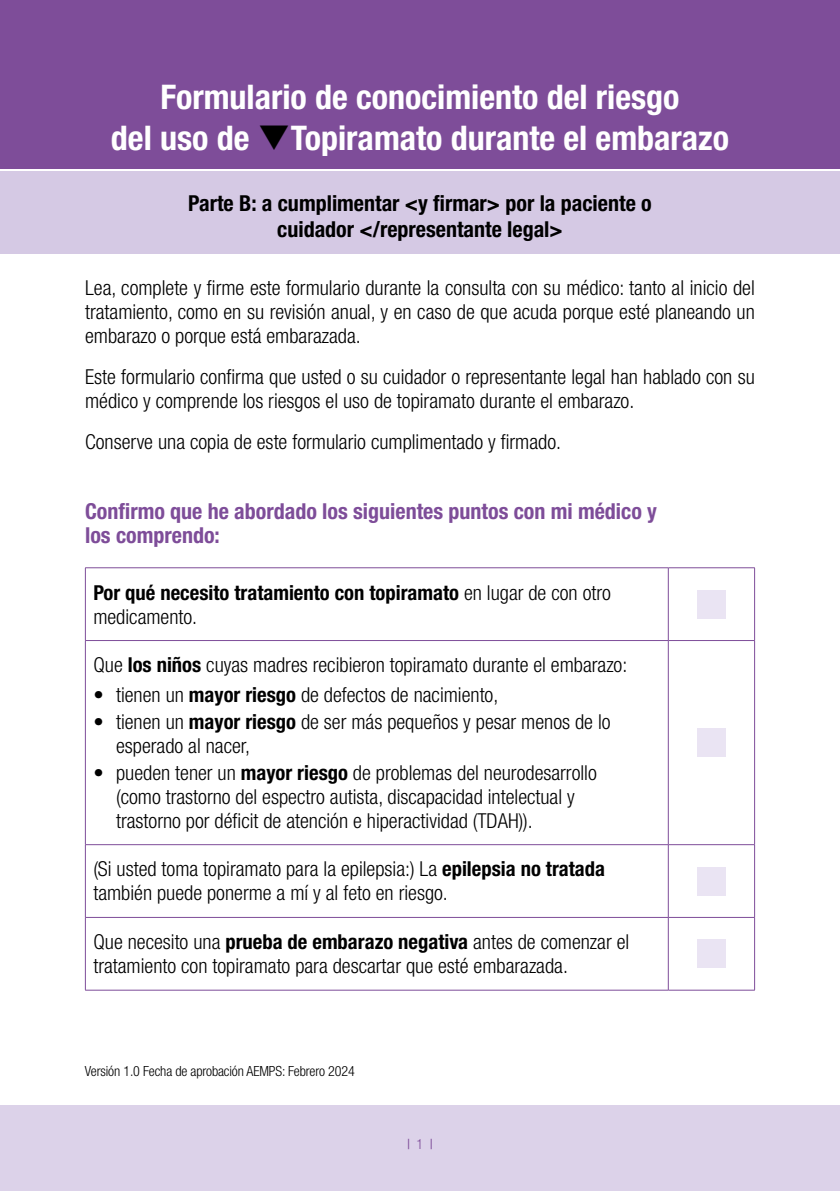
<style>
.page{position:relative;width:840px;height:1191px;background:#fff}
.page>*{position:absolute;margin:0;border:0;box-sizing:border-box;transform-origin:0 0}
.t1{font:700 condensed 34px/40.8px "Helvetica Neue LT Std";color:#fff;text-align:center}
.t2{font:700 condensed 22px/26.4px "Helvetica Neue LT Std";color:#000;text-align:center}
.t3{font:700 condensed 22px/24px "Helvetica Neue LT Std";color:#7e4d99}
.t4{font:300 condensed 20.6px/24px "Helvetica Neue LT Std";color:#000}
.t5{font:700 condensed 20.6px/24px "Helvetica Neue LT Std";color:#000}
.t6{font:300 condensed 14px "Helvetica Neue LT Std";letter-spacing:-.01em;color:#000}
.t7{font:condensed 14px "Helvetica Neue LT Std";color:#7e4d99}
.s1{color:#000}
.s2{font-weight:300}
.s3{font-weight:700}
</style>
<div class="page">
<div style="left:0;top:0;width:839px;height:168px;background:#7e4d99"></div>
<div style="left:0;top:172px;width:839px;height:82px;background:#d5c9e4"></div>
<hr style="left:85px;top:567px;width:583px;height:1px;background:#7e4d99">
<hr style="left:85px;top:568px;width:1px;height:72px;background:#7e4d99">
<hr style="left:668px;top:567px;width:86px;height:1px;background:#7e4d99">
<hr style="left:667px;top:568px;width:1px;height:72px;background:#7e4d99">
<hr style="left:753px;top:568px;width:1px;height:72px;background:#7e4d99">
<hr style="left:85px;top:640px;width:583px;height:1px;background:#7e4d99">
<hr style="left:85px;top:641px;width:1px;height:203px;background:#7e4d99">
<hr style="left:668px;top:640px;width:86px;height:1px;background:#7e4d99">
<hr style="left:667px;top:641px;width:1px;height:203px;background:#7e4d99">
<hr style="left:753px;top:641px;width:1px;height:203px;background:#7e4d99">
<hr style="left:85px;top:844px;width:583px;height:1px;background:#7e4d99">
<hr style="left:85px;top:845px;width:1px;height:72px;background:#7e4d99">
<hr style="left:668px;top:844px;width:86px;height:1px;background:#7e4d99">
<hr style="left:667px;top:845px;width:1px;height:72px;background:#7e4d99">
<hr style="left:753px;top:845px;width:1px;height:72px;background:#7e4d99">
<hr style="left:85px;top:917px;width:583px;height:1px;background:#7e4d99">
<hr style="left:85px;top:917px;width:1px;height:73px;background:#7e4d99">
<hr style="left:668px;top:917px;width:86px;height:1px;background:#7e4d99">
<hr style="left:667px;top:917px;width:1px;height:73px;background:#7e4d99">
<hr style="left:753px;top:917px;width:1px;height:73px;background:#7e4d99">
<hr style="left:85px;top:989px;width:583px;height:1px;background:#7e4d99">
<hr style="left:668px;top:989px;width:86px;height:1px;background:#7e4d99">
<div style="left:696px;top:590px;width:29px;height:28px;background:#eae4f3"></div>
<div style="left:696px;top:728px;width:29px;height:29px;background:#eae4f3"></div>
<div style="left:696px;top:867px;width:29px;height:28px;background:#eae4f3"></div>
<div style="left:696px;top:939px;width:29px;height:29px;background:#eae4f3"></div>
<div style="left:0;top:1106px;width:839px;height:85px;background:#dcd2e9"></div>
<h1 class="t1" style="left:111px;top:76px;width:619px">Formulario de conocimiento del riesgo<br>del uso de <span class="s1">❑</span>Topiramato durante el embarazo</h1>
<p class="t2" style="left:188px;top:189px;width:464px">Parte B: a cumplimentar &lt;y firmar&gt; por la paciente o cuidador &lt;/representante legal&gt;</p>
<p class="t4" style="left:85px;top:276px;width:671px;text-align:justify">Lea, complete y firme este formulario durante la consulta con su médico: tanto al inicio del tratamiento, como en su revisión anual, y en caso de que acuda porque esté planeando un embarazo o porque está embarazada.</p>
<p class="t4" style="left:85px;top:365px;width:670px">Este formulario confirma que usted o su cuidador o representante legal han hablado con su médico y comprende los riesgos el uso de topiramato durante el embarazo.</p>
<p class="t4" style="left:85px;top:430px;width:477px">Conserve una copia de este formulario cumplimentado y firmado.</p>
<p class="t3" style="left:85px;top:498px;width:573px">Confirmo que he abordado los siguientes puntos con mi médico y los comprendo:</p>
<p class="t5" style="left:93px;top:580px;width:518px">Por qué necesito tratamiento con topiramato <span class="s2">en lugar de con otro medicamento.</span></p>
<p class="t4" style="left:93px;top:653px;width:535px">Que <span class="s3">los niños</span> cuyas madres recibieron topiramato durante el embarazo:</p>
<p class="t4" style="left:93px;top:682px;width:406px">• tienen un <span class="s3">mayor riesgo</span> de defectos de nacimiento,</p>
<p class="t4" style="left:116px;top:709px;width:495px;text-indent:-23px">• tienen un <span class="s3">mayor riesgo</span> de ser más pequeños y pesar menos de lo esperado al nacer,</p>
<p class="t4" style="left:116px;top:760px;width:482px;text-indent:-23px">• pueden tener un <span class="s3">mayor riesgo</span> de problemas del neurodesarrollo (como trastorno del espectro autista, discapacidad intelectual y trastorno por déficit de atención e hiperactividad (TDAH)).</p>
<p class="t4" style="left:93px;top:857px;width:513px">(Si usted toma topiramato para la epilepsia:) La <span class="s3">epilepsia no tratada </span>también puede ponerme a mí y al feto en riesgo.</p>
<p class="t4" style="left:93px;top:929px;width:537px">Que necesito una <span class="s3">prueba de embarazo negativa</span> antes de comenzar el tratamiento con topiramato para descartar que esté embarazada.</p>
<p class="t6" style="left:85px;top:1063px;width:271px">Versión 1.0 Fecha de aprobación AEMPS: Febrero 2024</p>
<p class="t7" style="left:407px;top:1136px;width:27px">| <span class="s2">1</span> |</p>
</div>
